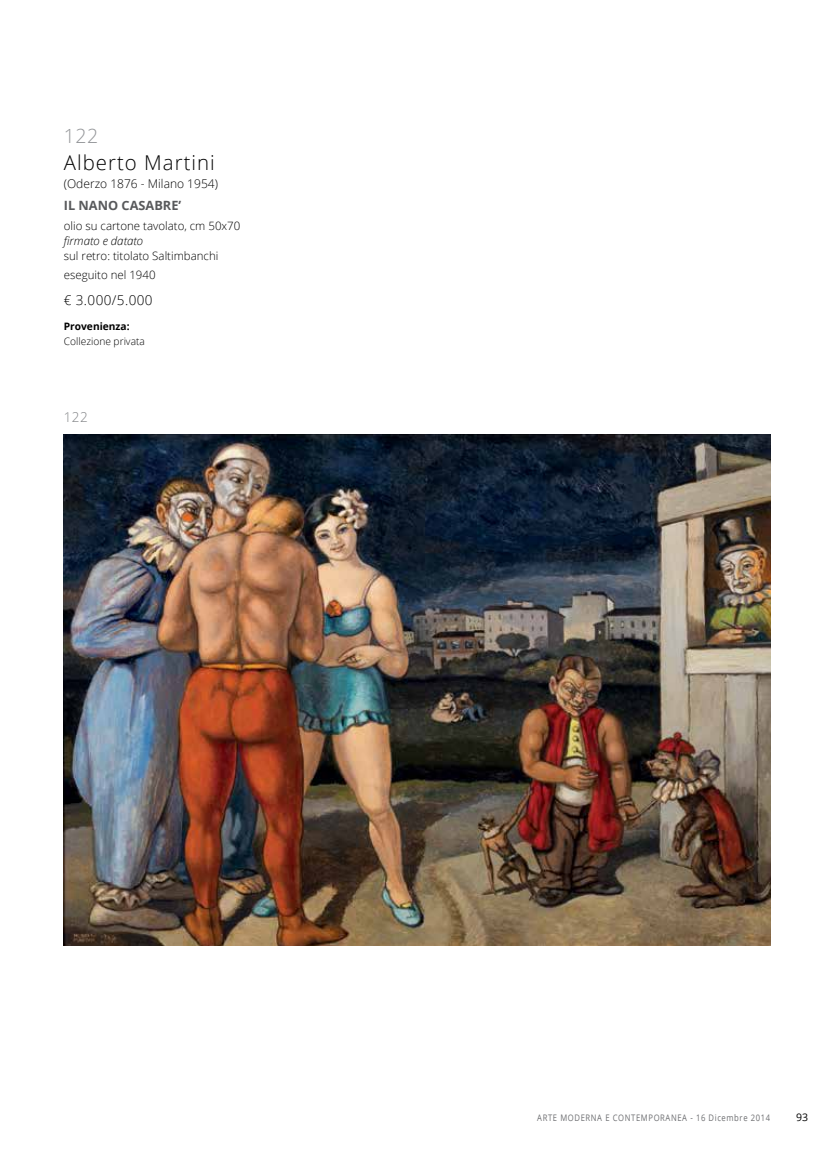
<style>
.page{position:relative;width:834px;height:1149px;background:#fff}
.page>*{position:absolute;margin:0;border:0;box-sizing:border-box;transform-origin:0 0}
.t1{font:300 20.4px "Open Sans";letter-spacing:.05em;color:#000}
.t2{font:300 19.5px "Open Sans";color:#939598}
.t3{font:300 13.5px "Open Sans";letter-spacing:.03em;color:#000}
.t4{font:300 13.5px "Open Sans";color:#808285}
.t5{font:700 12.75px "Open Sans";color:#58595b}
.t6{font:300 12px "Open Sans";color:#000}
.t7{font:300 11.55px/19.5px "Open Sans";color:#000}
.t8{font:italic 300 11.55px "Open Sans";color:#000}
.t9{font:10.5px "Open Sans";color:#000}
.t10{font:300 10.2px "Open Sans";color:#000}
.t11{font:700 10.2px "Open Sans";color:#000}
.t12{font:9px "Open Sans";letter-spacing:.08em;color:#6d6e71;scale:.85 1}
</style>
<div class="page">
<img style="left:64px;top:434px;width:706px;height:511px">
<h2 class="t2" style="left:64px;top:122px;width:36px">122</h2>
<h1 class="t1" style="left:64px;top:148px;width:152px">Alberto Martini</h1>
<p class="t6" style="left:64px;top:175px;width:156px">(Oderzo 1876 - Milano 1954)</p>
<p class="t5" style="left:64px;top:196px;width:119px">IL NANO CASABRE’</p>
<p class="t7" style="left:64px;top:215px;width:178px">olio su cartone tavolato, cm 50x70</p>
<p class="t8" style="left:64px;top:232px;width:81px">firmato e datato</p>
<p class="t7" style="left:64px;top:245px;width:156px">sul retro: titolato Saltimbanchi eseguito nel 1940</p>
<p class="t3" style="left:64px;top:290px;width:90px">€ 3.000/5.000</p>
<p class="t11" style="left:64px;top:319px;width:67px">Provenienza:</p>
<p class="t10" style="left:64px;top:334px;width:83px">Collezione privata</p>
<p class="t4" style="left:64px;top:408px;width:25px">122</p>
<p class="t12" style="left:537px;top:1110px;width:275px">ARTE MODERNA E CONTEMPORANEA - 16 Dicembre 2014</p>
<p class="t9" style="left:795px;top:1109px;width:14px">93</p>
</div>
